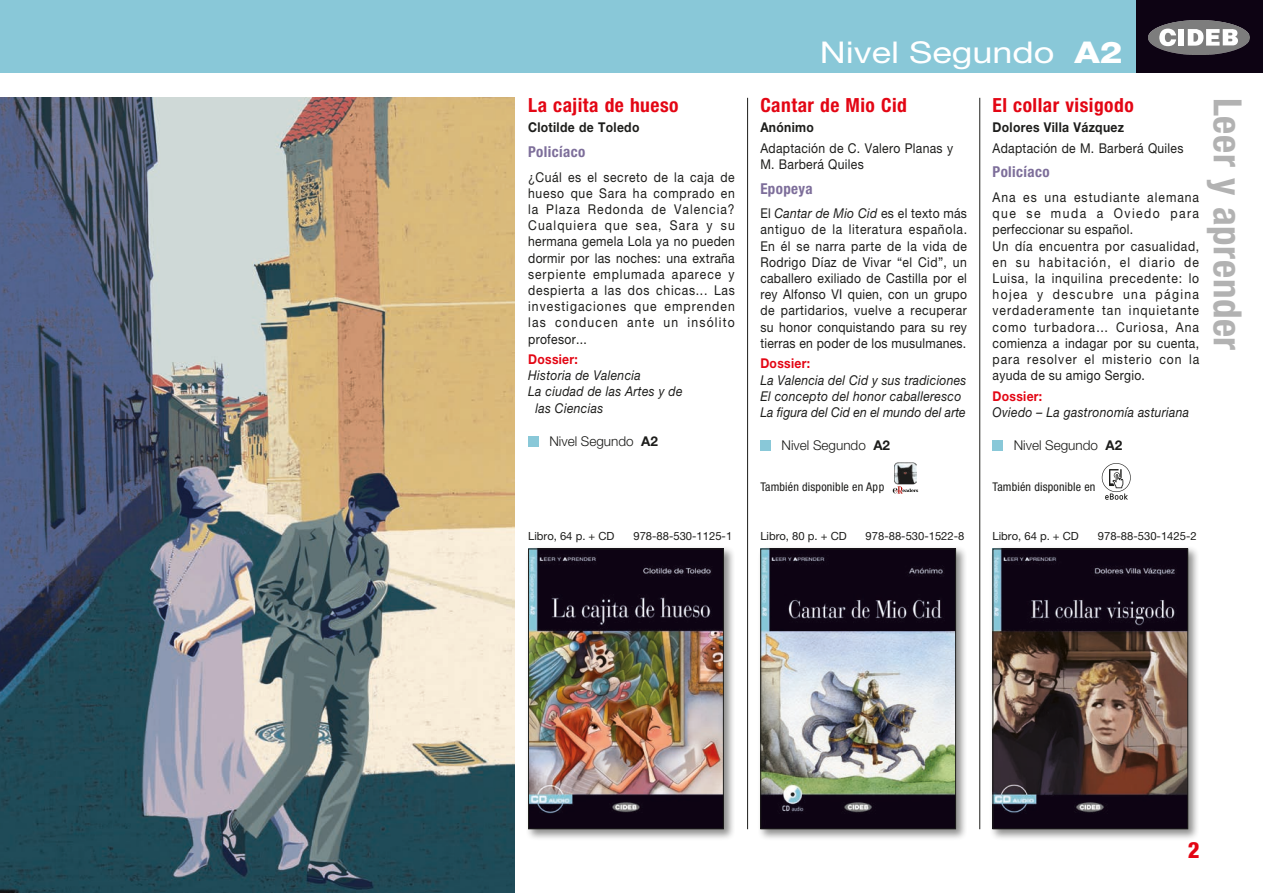
<style>
.page{position:relative;width:1263px;height:893px;background:#fff}
.page>*{position:absolute;margin:0;border:0;box-sizing:border-box;transform-origin:0 0}
.t1{font:700 condensed 39px "Helvetica Neue LT Std";letter-spacing:.015em;color:#b2b2b2}
.t2{font:30px "Helvetica Neue LT Std";color:#fff;scale:1.2 1}
.t3{font:800 condensed 22.5px "Helvetica Neue LT Std";color:#e30614}
.t4{font:700 condensed 19.5px "Helvetica Neue LT Std";letter-spacing:.025em;color:#e30614}
.t5{font:700 condensed 15px "Helvetica Neue LT Std";letter-spacing:.025em;color:#7d6e9a}
.t6{font:13.5px/16.2px "Helvetica Neue LT Std";letter-spacing:.065em;color:#1d1d1b;text-align:justify;scale:.9 1}
.t7{font:italic 13.5px/16.2px "Helvetica Neue LT Std";letter-spacing:.025em;color:#1d1d1b;scale:.9 1}
.t8{font:13.5px/20.4px "Helvetica Neue LT Std";letter-spacing:.025em;color:#1d1d1b;scale:.9 1}
.t9{font:300 13.5px "Helvetica Neue LT Std";color:#1d1d1b}
.t10{font:700 13.5px "Helvetica Neue LT Std";letter-spacing:.025em;color:#1d1d1b;scale:.9 1}
.t11{font:700 13.5px "Helvetica Neue LT Std";letter-spacing:.025em;color:#e30614;scale:.9 1}
.t12{font:condensed 12px "Helvetica Neue LT Std";letter-spacing:.015em;color:#1d1d1b}
.t13{font:11.25px "Helvetica Neue LT Std";color:#1d1d1b}
.s1{font-weight:700}
.s2{font-weight:800}
.s3{font-style:italic}
.s4{font-weight:700;font-style:normal;color:#e30614}
</style>
<div class="page">
<hr style="left:747px;top:98px;width:1px;height:731px;background:#1d1d1b">
<hr style="left:979px;top:98px;width:1px;height:731px;background:#1d1d1b">
<div style="left:1135px;top:0;width:128px;height:72px;background:#0d0313"></div>
<div style="left:0;top:0;width:1135px;height:72px;background:#89c8d8"></div>
<div style="left:757px;top:546px;width:210px;height:295px;background:#1d1d1b;opacity:.5"></div>
<img style="left:762px;top:551px;width:192px;height:276px">
<div style="left:760px;top:549px;width:196px;height:280px;border:1px solid #1d1d1b"></div>
<div style="left:990px;top:546px;width:210px;height:295px;background:#1d1d1b;opacity:.5"></div>
<img style="left:994px;top:551px;width:192px;height:276px">
<div style="left:992px;top:549px;width:196px;height:280px;border:1px solid #1d1d1b"></div>
<div style="left:525px;top:546px;width:210px;height:295px;background:#1d1d1b;opacity:.5"></div>
<img style="left:530px;top:551px;width:192px;height:276px">
<div style="left:528px;top:549px;width:196px;height:280px;border:1px solid #1d1d1b"></div>
<div style="left:528px;top:436px;width:11px;height:11px;background:#89c8d8"></div>
<div style="left:760px;top:440px;width:11px;height:11px;background:#89c8d8"></div>
<svg style="left:892px;top:462px;width:27px;height:30px"></svg>
<svg style="left:893px;top:486px;width:25px;height:8px"></svg>
<img style="left:895px;top:463px;width:21px;height:21px">
<div style="left:992px;top:440px;width:11px;height:11px;background:#89c8d8"></div>
<svg style="left:1102px;top:463px;width:29px;height:37px"></svg>
<img style="left:1149px;top:20px;width:100px;height:34px">
<div style="left:1149px;top:20px;width:100px;height:34px;background:#7d7d7d;border-radius:50%"></div>
<svg style="left:1188px;top:29px;width:50px;height:17px"></svg>
<div style="left:1179px;top:29px;width:5px;height:17px;background:#fff"></div>
<svg style="left:1159px;top:29px;width:17px;height:17px"></svg>
<img style="left:0;top:98px;width:515px;height:795px">
<p class="t4" style="left:528px;top:93px;width:152px">La cajita de hueso</p>
<p class="t10" style="left:528px;top:119px;width:125px">Clotilde de Toledo</p>
<p class="t5" style="left:528px;top:142px;width:59px">Policíaco</p>
<p class="t6" style="left:528px;top:168px;width:231px">¿Cuál es el secreto de la caja de hueso que Sara ha comprado en la Plaza Redonda de Valencia?<br>Cualquiera que sea, Sara y su hermana gemela Lola ya no pueden dormir por las noches: una extraña serpiente emplumada aparece y despierta a las dos chicas... Las investigaciones que emprenden las conducen ante un insólito profesor...</p>
<p class="t11" style="left:528px;top:351px;width:57px">Dossier:</p>
<p class="t7" style="left:528px;top:367px;width:127px">Historia de Valencia</p>
<p class="t7" style="left:528px;top:383px;width:173px">La ciudad de las Artes y de</p>
<p class="t7" style="left:535px;top:400px;width:77px">las Ciencias</p>
<p class="t9" style="left:549px;top:433px;width:110px">Nivel Segundo <span class="s1">A2</span></p>
<p class="t13" style="left:528px;top:529px;width:88px">Libro, 64 p. + CD</p>
<p class="t13" style="left:633px;top:529px;width:100px">978-88-530-1125-1</p>
<p class="t2" style="left:820px;top:34px;width:254px">Nivel Segundo <span class="s2">A2</span></p>
<p class="t4" style="left:760px;top:93px;width:148px">Cantar de Mio Cid</p>
<p class="t8" style="left:760px;top:117px;width:216px"><span class="s1">Anónimo<br></span>Adaptación de C. Valero Planas y</p>
<p class="t8" style="left:760px;top:154px;width:116px">M. Barberá Quiles</p>
<p class="t5" style="left:760px;top:179px;width:54px">Epopeya</p>
<p class="t6" style="left:760px;top:205px;width:231px">El <span class="s3">Cantar de Mio Cid</span> es el texto más antiguo de la literatura española.<br>En él se narra parte de la vida de Rodrigo Díaz de Vivar “el Cid”, un caballero exiliado de Castilla por el rey Alfonso VI quien, con un grupo de partidarios, vuelve a recuperar su honor conquistando para su rey tierras en poder de los musulmanes.</p>
<p class="t7" style="left:760px;top:355px;width:231px"><span class="s4">Dossier:<br></span>La Valencia del Cid y sus tradiciones<br>El concepto del honor caballeresco<br>La figura del Cid en el mundo del arte</p>
<p class="t9" style="left:782px;top:437px;width:110px">Nivel Segundo <span class="s1">A2</span></p>
<p class="t12" style="left:760px;top:480px;width:126px">También disponible en App</p>
<p class="t13" style="left:760px;top:529px;width:88px">Libro, 80 p. + CD</p>
<p class="t13" style="left:866px;top:529px;width:100px">978-88-530-1522-8</p>
<p class="t4" style="left:992px;top:93px;width:143px">El collar visigodo</p>
<p class="t8" style="left:992px;top:117px;width:214px"><span class="s1">Dolores Villa Vázquez<br></span>Adaptación de M. Barberá Quiles</p>
<p class="t5" style="left:992px;top:163px;width:59px">Policíaco</p>
<p class="t6" style="left:992px;top:189px;width:231px;text-align:left">Ana es una estudiante alemana que se muda a Oviedo para perfeccionar su español.<br>Un día encuentra por casualidad, en su habitación, el diario de<br>Luisa, la inquilina precedente: lo hojea y descubre una página verdaderamente tan inquietante como turbadora… Curiosa, Ana comienza a indagar por su cuenta, para resolver el misterio con la ayuda de su amigo Sergio.</p>
<p class="t7" style="left:992px;top:388px;width:220px"><span class="s4">Dossier:<br></span>Oviedo – La gastronomía asturiana</p>
<p class="t9" style="left:1014px;top:437px;width:110px">Nivel Segundo <span class="s1">A2</span></p>
<p class="t12" style="left:992px;top:480px;width:104px">También disponible en</p>
<p class="t13" style="left:992px;top:529px;width:88px">Libro, 64 p. + CD</p>
<p class="t13" style="left:1098px;top:529px;width:100px">978-88-530-1425-2</p>
<p class="t1" style="left:1251px;top:98px;width:254px;rotate:90deg">Leer y aprender</p>
<p class="t3" style="left:1188px;top:836px;width:13px">2</p>
</div>
